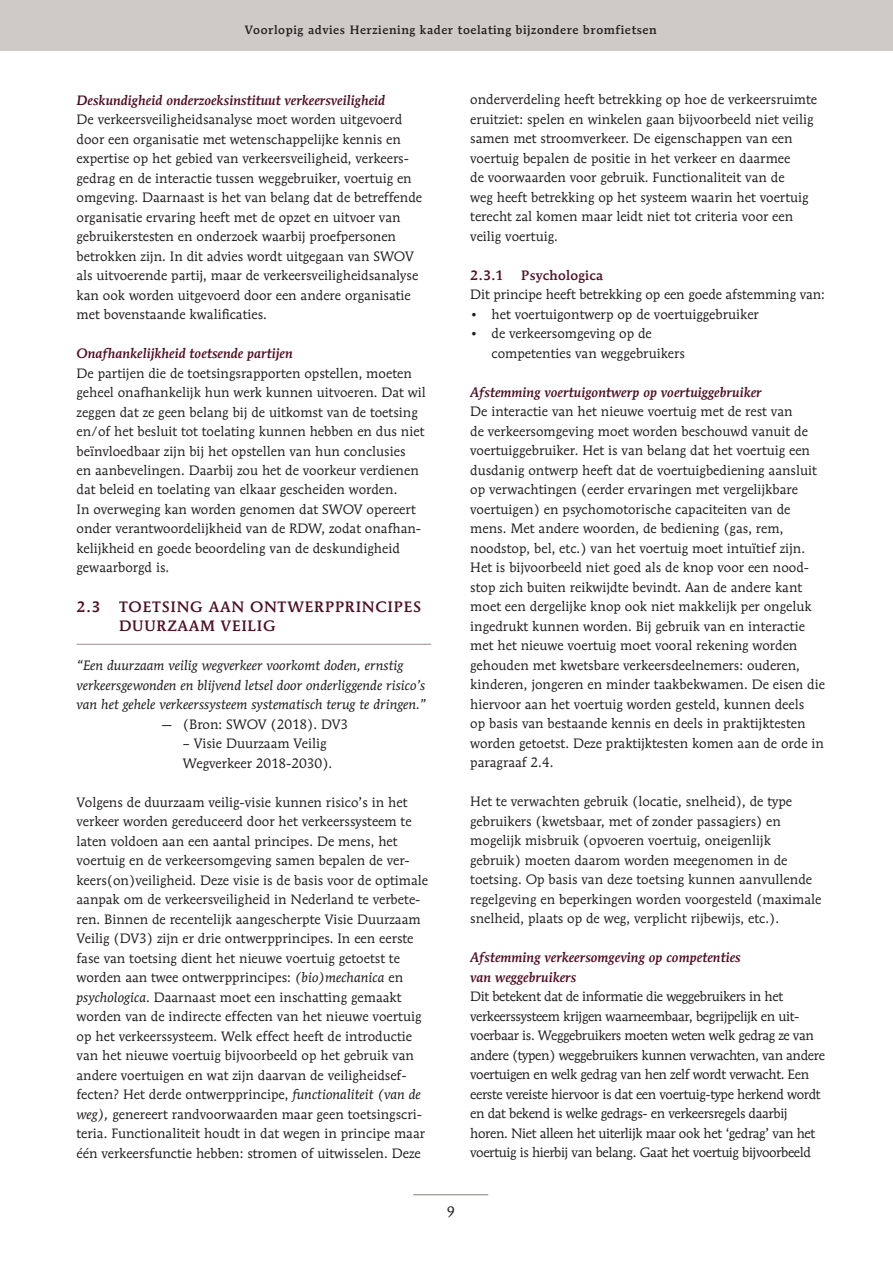
<style>
.page{position:relative;width:893px;height:1263px;background:#fff}
.page>*{position:absolute;margin:0;border:0;box-sizing:border-box;transform-origin:0 0}
.t1{font:500 15px/19.5px "Mendoza Roman Std";letter-spacing:.05em;color:#500f23}
.t2{font:15px "Mendoza Roman Std";color:#231f20}
.t3{font:13.5px/19.5px "Mendoza Roman Std";color:#231f20}
.t4{font:13.5px/19.5px "Mendoza Roman Std";letter-spacing:-.025em;color:#231f20}
.t5{font:italic 500 13.5px/19.5px "Mendoza Roman Std";color:#500f23}
.t6{font:italic 13.5px/19.5px "Mendoza Roman Std";color:#231f20}
.t7{font:500 13.5px "Mendoza Roman Std";letter-spacing:.02em;color:#500f23}
.t8{font:500 12px "Mendoza Roman Std";letter-spacing:.05em;color:#231f20}
.s1{font-style:italic}
</style>
<div class="page">
<div style="left:0;top:0;width:893px;height:51px;background:#cfcac8"></div>
<hr style="left:413px;top:1194px;width:75px;height:1px;background:#968e8b">
<hr style="left:77px;top:644px;width:354px;height:1px;background:#968e8b">
<p class="t8" style="left:245px;top:22px;width:413px">Voorlopig advies Herziening kader toelating bijzondere bromfietsen</p>
<p class="t5" style="left:77px;top:90px;width:310px">Deskundigheid onderzoeksinstituut verkeersveiligheid</p>
<p class="t3" style="left:77px;top:109px;width:347px">De verkeersveiligheidsanalyse moet worden uitgevoerd door een organisatie met wetenschappelijke kennis en expertise op het gebied van verkeersveiligheid, verkeers&shy;gedrag en de interactie tussen weggebruiker, voertuig en omgeving. Daarnaast is het van belang dat de betreffende organisatie ervaring heeft met de opzet en uitvoer van gebruikerstesten en onderzoek waarbij proefpersonen betrokken zijn. In dit advies wordt uitgegaan van SWOV als uitvoerende partij, maar de verkeersveiligheidsanalyse kan ook worden uitgevoerd door een andere organisatie met bovenstaande kwalificaties.</p>
<p class="t5" style="left:77px;top:343px;width:218px">Onafhankelijkheid toetsende partijen</p>
<p class="t3" style="left:77px;top:363px;width:351px">De partijen die de toetsingsrapporten opstellen, moeten geheel onafhankelijk hun werk kunnen uitvoeren. Dat wil zeggen dat ze geen belang bij de uitkomst van de toetsing en/of het besluit tot toelating kunnen hebben en dus niet beïnvloedbaar zijn bij het opstellen van hun conclusies<br>en aanbevelingen. Daarbij zou het de voorkeur verdienen dat beleid en toelating van elkaar gescheiden worden.<br>In overweging kan worden genomen dat SWOV opereert onder verantwoordelijkheid van de RDW, zodat onafhan&shy;kelijkheid en goede beoordeling van de deskundigheid gewaarborgd is.</p>
<p class="t1" style="left:119px;top:596px;width:304px;text-indent:-43px">2.3 TOETSING AAN ONTWERPPRINCIPES<br>DUURZAAM VEILIG</p>
<p class="t6" style="left:77px;top:655px;width:351px">“Een duurzaam veilig wegverkeer voorkomt doden, ernstig verkeersgewonden en blijvend letsel door onderliggende risico’s van het gehele verkeerssysteem systematisch terug te dringen.”</p>
<p class="t3" style="left:162px;top:714px;width:188px">— (Bron: SWOV (2018). DV3</p>
<p class="t3" style="left:183px;top:733px;width:151px">– Visie Duurzaam Veilig<br>Wegverkeer 2018-2030).</p>
<p class="t3" style="left:77px;top:792px;width:353px">Volgens de duurzaam veilig-visie kunnen risico’s in het verkeer worden gereduceerd door het verkeerssysteem te laten voldoen aan een aantal principes. De mens, het voertuig en de verkeersomgeving samen bepalen de ver&shy;keers(on)veiligheid. Deze visie is de basis voor de optimale aanpak om de verkeersveiligheid in Nederland te verbete&shy;ren. Binnen de recentelijk aangescherpte Visie Duurzaam Veilig (DV3) zijn er drie ontwerpprincipes. In een eerste fase van toetsing dient het nieuwe voertuig getoetst te worden aan twee ontwerpprincipes: <span class="s1">(bio)mechanica</span> en <span class="s1">psychologica</span>. Daarnaast moet een inschatting gemaakt worden van de indirecte effecten van het nieuwe voertuig op het verkeerssysteem. Welk effect heeft de introductie van het nieuwe voertuig bijvoorbeeld op het gebruik van andere voertuigen en wat zijn daarvan de veiligheidsef&shy;fecten? Het derde ontwerpprincipe, <span class="s1">functionaliteit (van de weg),</span> genereert randvoorwaarden maar geen toetsingscri&shy;teria. Functionaliteit houdt in dat wegen in principe maar één verkeersfunctie hebben: stromen of uitwisselen. Deze</p>
<p class="t3" style="left:470px;top:90px;width:348px">onderverdeling heeft betrekking op hoe de verkeersruimte eruitziet: spelen en winkelen gaan bijvoorbeeld niet veilig samen met stroomverkeer. De eigenschappen van een voertuig bepalen de positie in het verkeer en daarmee<br>de voorwaarden voor gebruik. Functionaliteit van de<br>weg heeft betrekking op het systeem waarin het voertuig terecht zal komen maar leidt niet tot criteria voor een veilig voertuig.</p>
<p class="t7" style="left:470px;top:267px;width:35px">2.3.1</p>
<p class="t7" style="left:521px;top:267px;width:83px">Psychologica</p>
<p class="t3" style="left:470px;top:285px;width:356px">Dit principe heeft betrekking op een goede afstemming van:</p>
<p class="t3" style="left:470px;top:304px;width:290px">• het voertuigontwerp op de voertuiggebruiker</p>
<p class="t3" style="left:491px;top:324px;width:195px;text-indent:-21px">• de verkeersomgeving op de competenties van weggebruikers</p>
<p class="t5" style="left:470px;top:382px;width:293px">Afstemming voertuigontwerp op voertuiggebruiker</p>
<p class="t3" style="left:470px;top:402px;width:356px">De interactie van het nieuwe voertuig met de rest van<br>de verkeersomgeving moet worden beschouwd vanuit de voertuiggebruiker. Het is van belang dat het voertuig een dusdanig ontwerp heeft dat de voertuigbediening aansluit op verwachtingen (eerder ervaringen met vergelijkbare voertuigen) en psychomotorische capaciteiten van de mens. Met andere woorden, de bediening (gas, rem, noodstop, bel, etc.) van het voertuig moet intuïtief zijn.<br>Het is bijvoorbeeld niet goed als de knop voor een nood&shy;stop zich buiten reikwijdte bevindt. Aan de andere kant moet een dergelijke knop ook niet makkelijk per ongeluk ingedrukt kunnen worden. Bij gebruik van en interactie met het nieuwe voertuig moet vooral rekening worden gehouden met kwetsbare verkeersdeelnemers: ouderen, kinderen, jongeren en minder taakbekwamen. De eisen die hiervoor aan het voertuig worden gesteld, kunnen deels<br>op basis van bestaande kennis en deels in praktijktesten worden getoetst. Deze praktijktesten komen aan de orde in paragraaf 2.4.</p>
<p class="t3" style="left:470px;top:792px;width:353px">Het te verwachten gebruik (locatie, snelheid), de type gebruikers (kwetsbaar, met of zonder passagiers) en mogelijk misbruik (opvoeren voertuig, oneigenlijk gebruik) moeten daarom worden meegenomen in de toetsing. Op basis van deze toetsing kunnen aanvullende regelgeving en beperkingen worden voorgesteld (maximale snelheid, plaats op de weg, verplicht rijbewijs, etc.).</p>
<p class="t5" style="left:470px;top:948px;width:272px">Afstemming verkeersomgeving op competenties van weggebruikers</p>
<p class="t4" style="left:470px;top:987px;width:356px">Dit betekent dat de informatie die weggebruikers in het verkeerssysteem krijgen waarneembaar, begrijpelijk en uit&shy;voerbaar is. Weggebruikers moeten weten welk gedrag ze van andere (typen) weggebruikers kunnen verwachten, van andere voertuigen en welk gedrag van hen zelf wordt verwacht. Een eerste vereiste hiervoor is dat een voertuig-type herkend wordt en dat bekend is welke gedrags- en verkeersregels daarbij horen. Niet alleen het uiterlijk maar ook het ‘gedrag’ van het voertuig is hierbij van belang. Gaat het voertuig bijvoorbeeld</p>
<p class="t2" style="left:446px;top:1202px;width:10px">9</p>
</div>
